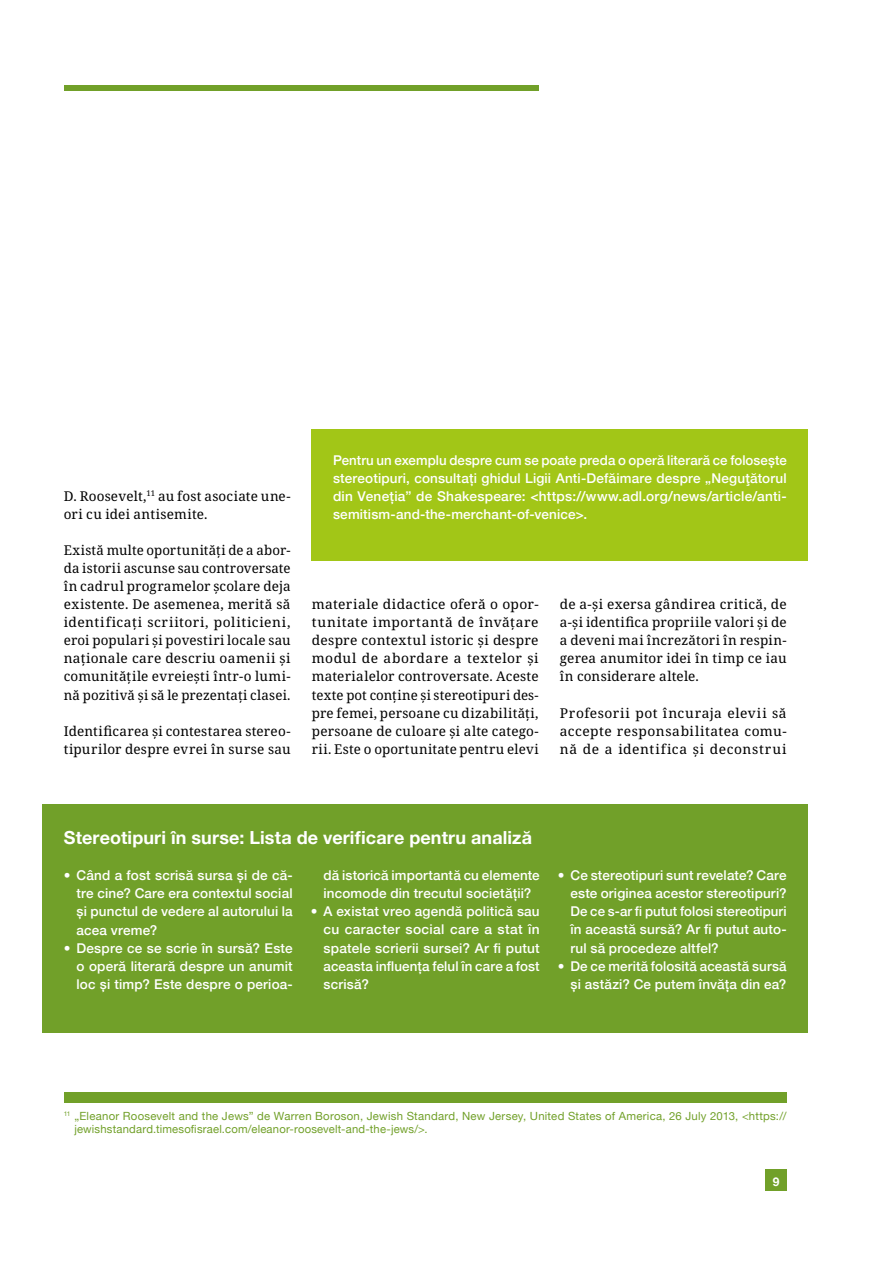
<style>
.page{position:relative;width:893px;height:1263px;background:#fff}
.page>*{position:absolute;margin:0;border:0;box-sizing:border-box;transform-origin:0 0}
.t1{font:700 18px "Helvetica Neue";letter-spacing:.01em;color:#fff}
.t2{font:13.5px/18px "Noto Serif";letter-spacing:.02em;color:#000;text-align:justify}
.t3{font:500 13.5px/18px "Helvetica Neue";letter-spacing:.01em;color:#fff;text-align:justify}
.t4{font:700 12px "Helvetica Neue";color:#fff}
.t5{font:11.25px/13.5px "Helvetica Neue";letter-spacing:.02em;color:#71a029}
</style>
<div class="page">
<div style="left:64px;top:85px;width:475px;height:5px;background:#71a029"></div>
<div style="left:765px;top:1169px;width:22px;height:22px;background:#71a029"></div>
<div style="left:312px;top:429px;width:496px;height:132px;background:#a2c617"></div>
<div style="left:64px;top:1092px;width:723px;height:11px;background:#71a029"></div>
<div style="left:43px;top:845px;width:765px;height:188px;background:#71a029"></div>
<div style="left:43px;top:805px;width:765px;height:51px;background:#71a029"></div>
<p class="t2" style="left:64px;top:487px;width:228px">D. Roosevelt,<sup>11</sup> au fost asociate une&shy;ori cu idei antisemite.</p>
<p class="t2" style="left:64px;top:541px;width:228px">Există multe oportunități de a abor&shy;da istorii ascunse sau controversate în cadrul programelor școlare deja existente. De asemenea, merită să identificați scriitori, politicieni, eroi populari și povestiri locale sau naționale care descriu oamenii și comunitățile evreiești într-o lumi&shy;nă pozitivă și să le prezentați clasei.</p>
<p class="t2" style="left:64px;top:722px;width:228px">Identificarea și contestarea stereo&shy;tipurilor despre evrei în surse sau</p>
<p class="t3" style="left:333px;top:450px;width:455px">Pentru un exemplu despre cum se poate preda o operă literară ce folosește stereotipuri, consultați ghidul Ligii Anti-Defăimare despre „Neguţătorul din Veneția” de Shakespeare: &lt;https://www.adl.org/news/article/anti&shy;semitism-and-the-merchant-of-venice&gt;.</p>
<p class="t2" style="left:312px;top:596px;width:228px">materiale didactice oferă o opor&shy;tunitate importantă de învățare despre contextul istoric și despre modul de abordare a textelor și materialelor controversate. Aceste texte pot conține și stereotipuri des&shy;pre femei, persoane cu dizabilități, persoane de culoare și alte catego&shy;rii. Este o oportunitate pentru elevi</p>
<p class="t2" style="left:560px;top:596px;width:228px">de a-și exersa gândirea critică, de a-și identifica propriile valori și de a deveni mai încrezători în respin&shy;gerea anumitor idei în timp ce iau în considerare altele.</p>
<p class="t2" style="left:560px;top:704px;width:228px">Profesorii pot încuraja elevii să accepte responsabilitatea comu&shy;nă de a identifica și deconstrui</p>
<h1 class="t1" style="left:64px;top:823px;width:470px">Stereotipuri în surse: Lista de verificare pentru analiză</h1>
<p class="t3" style="left:77px;top:865px;width:218px;text-indent:-13px">• Când a fost scrisă sursa și de că&shy;tre cine? Care era contextul social și punctul de vedere al autorului la acea vreme?</p>
<p class="t3" style="left:77px;top:938px;width:218px;text-indent:-13px">• Despre ce se scrie în sursă? Este o operă literară despre un anumit loc și timp? Este despre o perioa-</p>
<p class="t3" style="left:323px;top:865px;width:218px">dă istorică importantă cu elemente incomode din trecutul societății?</p>
<p class="t3" style="left:323px;top:901px;width:218px;text-indent:-13px">• A existat vreo agendă politică sau cu caracter social care a stat în spatele scrierii sursei? Ar fi putut aceasta influența felul în care a fost scrisă?</p>
<p class="t3" style="left:570px;top:865px;width:218px;text-indent:-13px">• Ce stereotipuri sunt revelate? Care este originea acestor stereotipuri?<br>De ce s-ar fi putut folosi stereotipuri în această sursă? Ar fi putut auto&shy;rul să procedeze altfel?</p>
<p class="t3" style="left:558px;top:956px;width:230px;text-align:right">• De ce merită folosită această sursă și astăzi? Ce putem învăța din ea?</p>
<p class="t5" style="left:74px;top:1109px;width:714px;text-indent:-11px"><sup>11</sup> „Eleanor Roosevelt and the Jews” de Warren Boroson, Jewish Standard, New Jersey, United States of America, 26 July 2013, &lt;https:// jewishstandard.timesofisrael.com/eleanor-roosevelt-and-the-jews/&gt;.</p>
<p class="t4" style="left:773px;top:1172px;width:8px">9</p>
</div>
